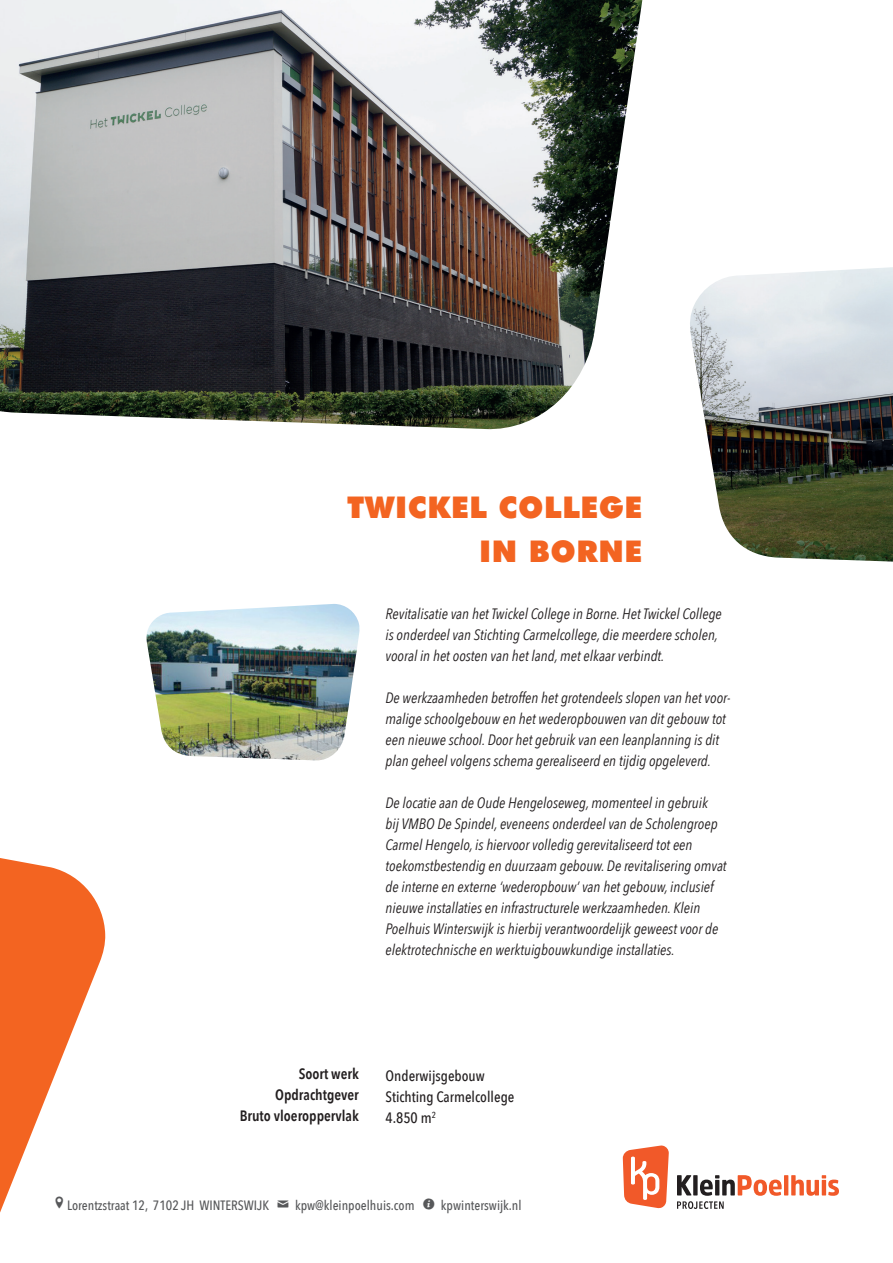
<style>
.page{position:relative;width:893px;height:1263px;background:#fff}
.page>*{position:absolute;margin:0;border:0;box-sizing:border-box;transform-origin:0 0}
.t1{font:900 30px/43.5px "Futura BT";letter-spacing:.02em;color:#f36421;text-align:right}
.t2{font:30px "Entypo";color:#57585a}
.t3{font:italic 15px/21px "Avenir Next Condensed";color:#231f20}
.t4{font:500 15px/21px "Avenir Next Condensed";color:#231f20}
.t5{font:600 15px/21px "Avenir Next Condensed";color:#231f20;text-align:right}
.t6{font:500 13.5px "Avenir Next Condensed";color:#57585a}
.s1{font-family:"Entypo";font-weight:400;font-size:24px}
</style>
<div class="page">
<img style="left:0;top:0;width:642px;height:430px">
<img style="left:690px;top:267px;width:203px;height:295px">
<img style="left:146px;top:604px;width:214px;height:156px">
<svg style="left:0;top:858px;width:106px;height:355px;fill:#f36421"></svg>
<svg style="left:677px;top:1175px;width:105px;height:34px"></svg>
<hr style="left:784px;top:1175px;width:4px;height:20px;background:#f15929">
<svg style="left:791px;top:1175px;width:48px;height:21px"></svg>
<svg style="left:623px;top:1145px;width:46px;height:63px"></svg>
<h1 class="t1" style="left:347px;top:484px;width:296px">TWICKEL COLLEGE<br>IN BORNE</h1>
<p class="t3" style="left:386px;top:603px;width:338px">Revitalisatie van het Twickel College in Borne. Het Twickel College is onderdeel van Stichting Carmelcollege, die meerdere scholen, vooral in het oosten van het land, met elkaar verbindt.</p>
<p class="t3" style="left:386px;top:687px;width:346px">De werkzaamheden betroffen het grotendeels slopen van het voor&shy;malige schoolgebouw en het wederopbouwen van dit gebouw tot een nieuwe school. Door het gebruik van een leanplanning is dit plan geheel volgens schema gerealiseerd en tijdig opgeleverd.</p>
<p class="t3" style="left:386px;top:792px;width:343px">De locatie aan de Oude Hengeloseweg, momenteel in gebruik<br>bij VMBO De Spindel, eveneens onderdeel van de Scholengroep Carmel Hengelo, is hiervoor volledig gerevitaliseerd tot een toekomstbestendig en duurzaam gebouw. De revitalisering omvat de interne en externe ‘wederopbouw’ van het gebouw, inclusief nieuwe installaties en infrastructurele werkzaamheden. Klein Poelhuis Winterswijk is hierbij verantwoordelijk geweest voor de elektrotechnische en werktuigbouwkundige installaties.</p>
<p class="t5" style="left:240px;top:1063px;width:121px">Soort werk<br>Opdrachtgever<br>Bruto vloeroppervlak</p>
<p class="t4" style="left:386px;top:1065px;width:130px">Onderwijsgebouw<br>Stichting Carmelcollege<br>4.850 m<sup>2</sup></p>
<h1 class="t2" style="left:54px;top:1182px;width:12px">0</h1>
<p class="t6" style="left:67px;top:1197px;width:456px">Lorentzstraat 12, 7102 JH WINTERSWIJK <span class="s1">%</span> kpw@kleinpoelhuis.com <span class="s1">`</span> kpwinterswijk.nl</p>
</div>
